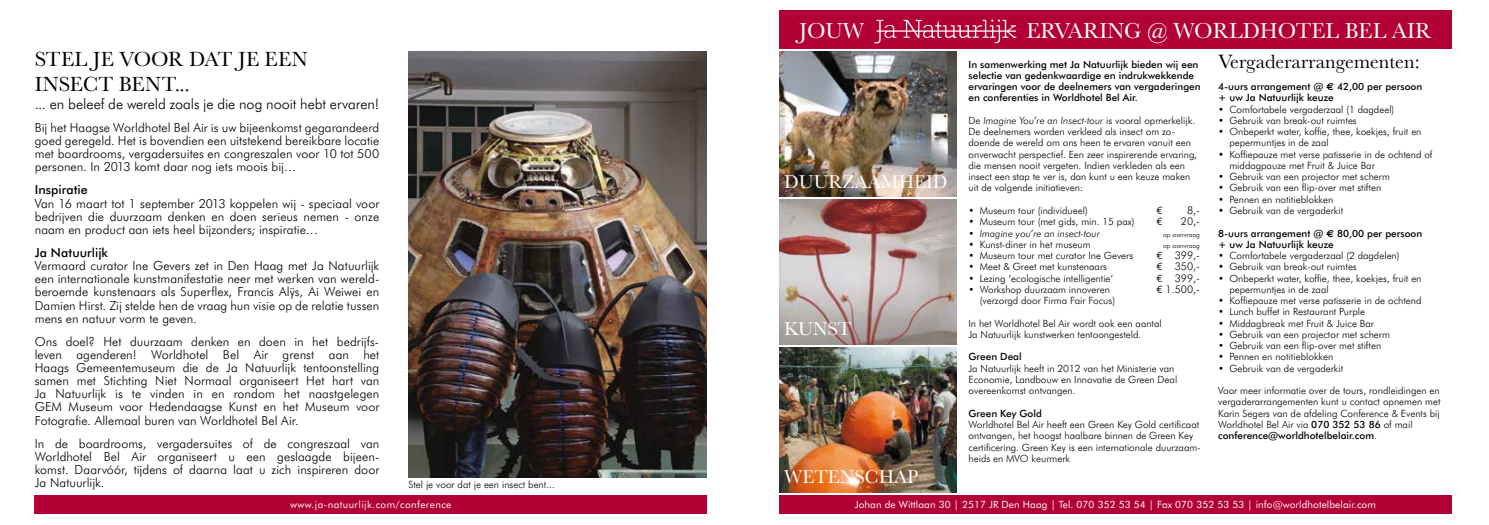
<style>
.page{position:relative;width:1489px;height:525px;background:#fff}
.page>*{position:absolute;margin:0;border:0;box-sizing:border-box;transform-origin:0 0}
.t1{font:22.5px "Baskerville MT Pro";color:#fff}
.t2{font:21.25px "Baskerville MT Pro";color:#000}
.t3{font:20px "Baskerville MT Pro";color:#000}
.t4{font:19.25px "Baskerville MT Pro";color:#fff}
.t5{font:300 14.38px "Futura BT";color:#000}
.t6{font:300 12.5px/13.1px "Futura BT";letter-spacing:.005em;color:#000;text-align:justify}
.t7{font:500 12.5px "Futura BT";letter-spacing:.005em;color:#000}
.t8{font:300 10.62px "Futura BT";color:#000}
.t9{font:10.62px "Euro Mono";color:#000}
.t10{font:300 10px/11.2px "Futura BT";color:#000}
.t11{font:500 10px/11.2px "Futura BT";color:#000}
.t12{font:10px "Futura BT";letter-spacing:.01em;color:#fff}
.t13{font:10px "Futura BT";letter-spacing:.04em;color:#fff}
.t14{font:italic 300 10px "Futura BT";color:#000}
.t15{font:300 6.88px "Futura BT";color:#000}
.s1{font-style:italic}
.s2{font-style:normal}
.s3{font-family:"Euro Mono";font-weight:400}
.s4{font-family:"Euro Sans";font-weight:700}
.s5{font-weight:500}
</style>
<div class="page">
<div style="left:779px;top:10px;width:672px;height:39px;background:#b30034"></div>
<svg style="left:874px;top:20px;width:142px;height:23px"></svg>
<img style="left:408px;top:52px;width:299px;height:425px">
<div style="left:779px;top:494px;width:672px;height:19px;background:#b30034"></div>
<div style="left:35px;top:494px;width:672px;height:19px;background:#b30034"></div>
<img style="left:779px;top:52px;width:177px;height:144px">
<img style="left:779px;top:199px;width:177px;height:145px">
<img style="left:779px;top:347px;width:177px;height:144px">
<h2 class="t2" style="left:35px;top:47px;width:102px">STEL JE VOO</h2>
<h2 class="t2" style="left:168px;top:47px;width:112px">R DAT JE EEN</h2>
<h2 class="t2" style="left:35px;top:72px;width:99px">INSECT BEN</h2>
<h2 class="t2" style="left:162px;top:72px;width:30px">T...</h2>
<h3 class="t5" style="left:35px;top:95px;width:346px">... en beleef de wereld zoals je die nog nooit hebt ervaren!</h3>
<p class="t6" style="left:35px;top:121px;width:346px">Bij het Haagse Worldhotel Bel Air is uw bijeenkomst gegarandeerd goed geregeld. Het is bovendien een uitstekend bereikbare locatie met boardrooms, vergadersuites en congreszalen voor 10 tot 500 personen. In 2013 komt daar nog iets moois bij…</p>
<p class="t7" style="left:35px;top:182px;width:55px">Inspiratie</p>
<p class="t6" style="left:35px;top:196px;width:346px">Van 16 maart tot 1 september 2013 koppelen wij - speciaal voor bedrijven die duurzaam denken en doen serieus nemen - onze naam en product aan iets heel bijzonders; inspiratie…</p>
<p class="t7" style="left:35px;top:245px;width:75px">Ja Natuurlijk</p>
<p class="t6" style="left:35px;top:259px;width:346px">Vermaard curator Ine Gevers zet in Den Haag met Ja Natuurlijk een internationale kunstmanifestatie neer met werken van wereld&shy;beroemde kunstenaars als Superflex, Francis Alÿs, Ai Weiwei en Damien Hirst. Zij stelde hen de vraag hun visie op de relatie tussen mens en natuur vorm te geven.</p>
<p class="t6" style="left:35px;top:334px;width:346px">Ons doel? Het duurzaam denken en doen in het bedrijfs&shy;leven agenderen! Worldhotel Bel Air grenst aan het Haags Gemeentemuseum die de Ja Natuurlijk tentoonstelling samen met Stichting Niet Normaal organiseert Het hart van Ja Natuurlijk is te vinden in en rondom het naastgelegen GEM Museum voor Hedendaagse Kunst en het Museum voor Fotografie. Allemaal buren van Worldhotel Bel Air.</p>
<p class="t6" style="left:35px;top:436px;width:346px">In de boardrooms, vergadersuites of de congreszaal van Worldhotel Bel Air organiseert u een geslaagde bijeen&shy;komst. Daarvóór, tijdens of daarna laat u zich inspireren door Ja Natuurlijk.</p>
<p class="t10" style="left:408px;top:479px;width:148px">Stel je voor dat je een insect bent...</p>
<h1 class="t1" style="left:799px;top:18px;width:67px">JOUW</h1>
<h1 class="t1" style="left:1026px;top:18px;width:406px">ERVARING @ WORLDHOTEL BEL AIR</h1>
<h3 class="t4" style="left:784px;top:170px;width:16px">DUUR</h3>
<h3 class="t4" style="left:842px;top:170px;width:28px">ZAAMH</h3>
<h3 class="t4" style="left:914px;top:170px;width:34px">EID</h3>
<h3 class="t4" style="left:784px;top:317px;width:56px">KUNST</h3>
<h3 class="t4" style="left:784px;top:465px;width:85px">WETENSCHA</h3>
<h3 class="t4" style="left:907px;top:465px;width:12px">P</h3>
<p class="t11" style="left:968px;top:58px;width:233px">In samenwerking met Ja Natuurlijk bieden wij een selectie van gedenkwaardige en indrukwekkende ervaringen voor de deelnemers van vergaderingen en conferenties in Worldhotel Bel Air.</p>
<p class="t10" style="left:968px;top:114px;width:230px">De <span class="s1">Imagine You’re an Insect-tour</span> is vooral opmerkelijk.<br>De deelnemers worden verkleed als insect om zo&shy;doende de wereld om ons heen te ervaren vanuit een onverwacht perspectief. Een zeer inspirerende ervaring, die mensen nooit vergeten. Indien verkleden als een insect een stap te ver is, dan kunt u een keuze maken uit de volgende initiatieven:</p>
<p class="t10" style="left:968px;top:204px;width:121px">• Museum tour (individueel)</p>
<p class="t9" style="left:1156px;top:204px;width:8px">E</p>
<p class="t8" style="left:1186px;top:204px;width:14px">8,-</p>
<p class="t10" style="left:968px;top:216px;width:167px">• Museum tour (met gids, min. 15 pax)</p>
<p class="t9" style="left:1156px;top:215px;width:8px">E</p>
<p class="t8" style="left:1180px;top:215px;width:20px">20,-</p>
<p class="t14" style="left:968px;top:227px;width:133px"><span class="s2">•</span> Imagine you’re an insect-tour</p>
<p class="t15" style="left:1162px;top:230px;width:38px">op aanvraag</p>
<p class="t10" style="left:968px;top:238px;width:123px">• Kunst-diner in het museum</p>
<p class="t15" style="left:1162px;top:241px;width:38px">op aanvraag</p>
<p class="t10" style="left:968px;top:249px;width:166px">• Museum tour met curator Ine Gevers</p>
<p class="t8" style="left:1156px;top:249px;width:45px"><span class="s3">E</span> 399,-</p>
<p class="t10" style="left:968px;top:261px;width:140px">• Meet &amp; Greet met kunstenaars</p>
<p class="t8" style="left:1156px;top:260px;width:45px"><span class="s3">E</span> 350,-</p>
<p class="t10" style="left:968px;top:272px;width:146px">• Lezing ‘ecologische intelligentie’</p>
<p class="t8" style="left:1156px;top:271px;width:45px"><span class="s3">E</span> 399,-</p>
<p class="t10" style="left:968px;top:283px;width:143px">• Workshop duurzaam innoveren</p>
<p class="t8" style="left:1156px;top:282px;width:45px"><span class="s3">E</span> 1.500,-</p>
<p class="t10" style="left:979px;top:294px;width:137px">(verzorgd door Firma Fair Focus)</p>
<p class="t10" style="left:968px;top:317px;width:195px">In het Worldhotel Bel Air wordt ook een aantal<br>Ja Natuurlijk kunstwerken tentoongesteld.</p>
<p class="t11" style="left:968px;top:351px;width:55px">Green Deal</p>
<p class="t10" style="left:968px;top:362px;width:210px">Ja Natuurlijk heeft in 2012 van het Ministerie van<br>Economie, Landbouw en Innovatie de Green Deal overeenkomst ontvangen.</p>
<p class="t11" style="left:968px;top:407px;width:75px">Green Key Gold</p>
<p class="t10" style="left:968px;top:418px;width:234px">Worldhotel Bel Air heeft een Green Key Gold certificaat ontvangen, het hoogst haalbare binnen de Green Key certificering. Green Key is een internationale duurzaam&shy;heids en MVO keurmerk</p>
<h3 class="t3" style="left:1217px;top:49px;width:203px">VERGADERARRANGEMENTEN:</h3>
<p class="t11" style="left:1217px;top:81px;width:206px">4-uurs arrangement @ <span class="s4">€</span> 42,00 per persoon + uw Ja Natuurlijk keuze</p>
<p class="t10" style="left:1217px;top:103px;width:178px">• Comfortabele vergaderzaal (1 dagdeel)</p>
<p class="t10" style="left:1217px;top:114px;width:140px">• Gebruik van break-out ruimtes</p>
<p class="t10" style="left:1229px;top:126px;width:194px;text-indent:-11px">• Onbeperkt water, koffie, thee, koekjes, fruit en pepermuntjes in de zaal</p>
<p class="t10" style="left:1229px;top:148px;width:205px;text-indent:-11px">• Koffiepauze met verse patisserie in de ochtend of middagpauze met Fruit &amp; Juice Bar</p>
<p class="t10" style="left:1217px;top:171px;width:173px">• Gebruik van een projector met scherm</p>
<p class="t10" style="left:1217px;top:182px;width:165px">• Gebruik van een flip-over met stiften</p>
<p class="t10" style="left:1217px;top:193px;width:117px">• Pennen en notitieblokken</p>
<p class="t10" style="left:1217px;top:204px;width:127px">• Gebruik van de vergaderkit</p>
<p class="t11" style="left:1217px;top:227px;width:206px">8-uurs arrangement @ <span class="s4">€</span> 80,00 per persoon + uw Ja Natuurlijk keuze</p>
<p class="t10" style="left:1217px;top:249px;width:183px">• Comfortabele vergaderzaal (2 dagdelen)</p>
<p class="t10" style="left:1217px;top:261px;width:140px">• Gebruik van break-out ruimtes</p>
<p class="t10" style="left:1229px;top:272px;width:194px;text-indent:-11px">• Onbeperkt water, koffie, thee, koekjes, fruit en pepermuntjes in de zaal</p>
<p class="t10" style="left:1217px;top:294px;width:205px">• Koffiepauze met verse patisserie in de ochtend</p>
<p class="t10" style="left:1217px;top:306px;width:148px">• Lunch buffet in Restaurant Purple</p>
<p class="t10" style="left:1217px;top:317px;width:157px">• Middagbreak met Fruit &amp; Juice Bar</p>
<p class="t10" style="left:1217px;top:328px;width:173px">• Gebruik van een projector met scherm</p>
<p class="t10" style="left:1217px;top:339px;width:165px">• Gebruik van een flip-over met stiften</p>
<p class="t10" style="left:1217px;top:351px;width:117px">• Pennen en notitieblokken</p>
<p class="t10" style="left:1217px;top:362px;width:127px">• Gebruik van de vergaderkit</p>
<p class="t10" style="left:1217px;top:384px;width:224px">Voor meer informatie over de tours, rondleidingen en vergaderarrangementen kunt u contact opnemen met Karin Segers van de afdeling Conference &amp; Events bij Worldhotel Bel Air via <span class="s5">070 352 53 86</span> of mail <span class="s5">conference@worldhotelbelair.com</span>.</p>
<p class="t13" style="left:290px;top:498px;width:163px">www.ja-natuurlijk.com/conference</p>
<p class="t12" style="left:854px;top:498px;width:522px">Johan de Wittlaan 30 | 2517 JR Den Haag | Tel. 070 352 53 54 | Fax 070 352 53 53 | info@worldhotelbelair.com</p>
</div>
